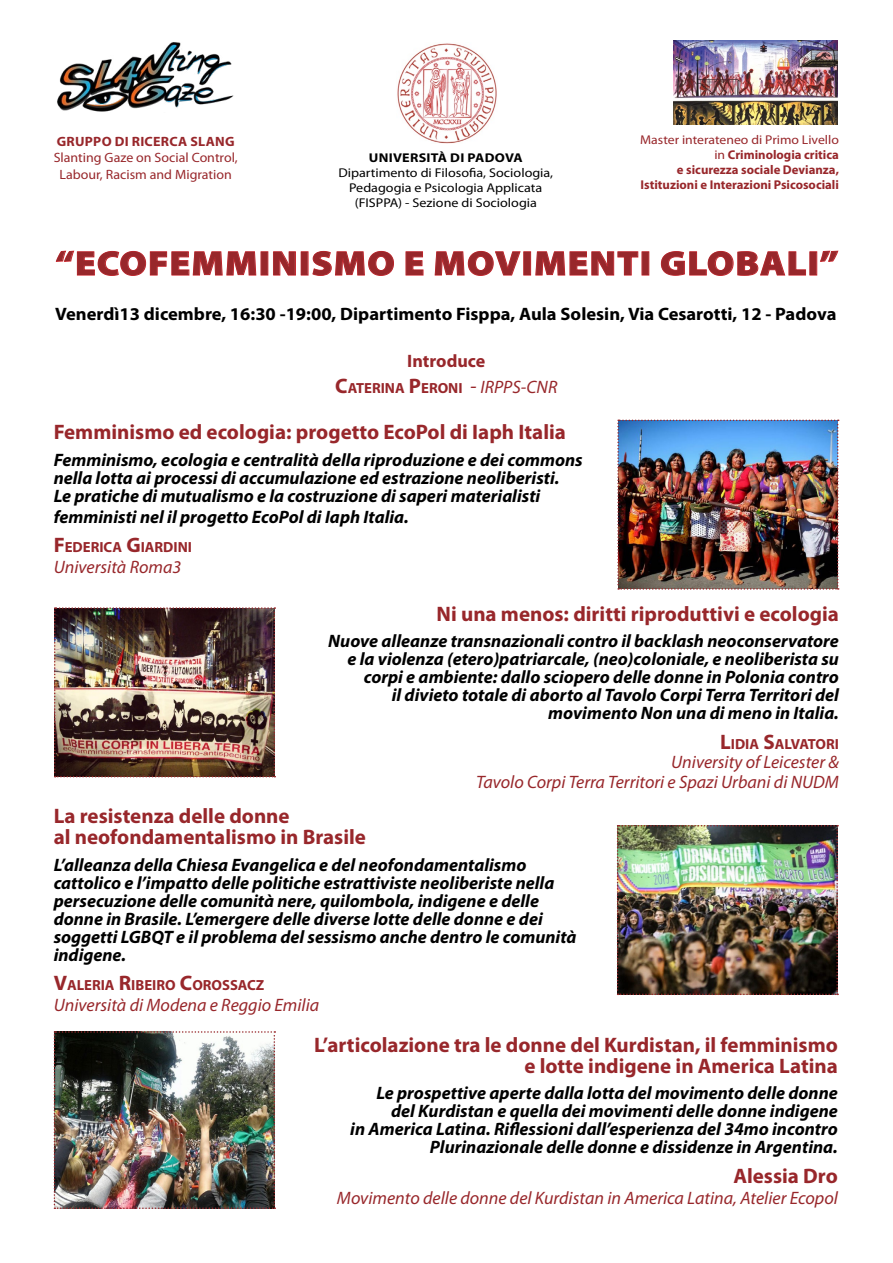
<style>
.page{position:relative;width:893px;height:1263px;background:#fff}
.page>*{position:absolute;margin:0;border:0;box-sizing:border-box;transform-origin:0 0}
.t1{font:900 34.5px "Myriad Pro";letter-spacing:.03em;color:#98272b;scale:1.09 1}
.t2{font:700 21px/21px "Myriad Pro";color:#98272b}
.t3{font:italic 700 18px/18px "Myriad Pro";color:#000}
.t4{font:italic 18px/19.5px "Myriad Pro";color:#98272b;text-align:right}
.t5{font:700 18px "Myriad Pro";color:#000}
.t6{font:700 18px "Myriad Pro";color:#98272b}
.t7{font:700 14.7px "Myriad Pro";color:#98272b}
.t8{font:13.5px/16.2px "Myriad Pro";color:#98272b;text-align:center}
.t9{font:700 13.5px "Myriad Pro";letter-spacing:.02em;color:#98272b}
.t10{font:700 12.75px/15px "Myriad Pro";color:#98272b;text-align:right}
.t11{font:12.75px/15.3px "Myriad Pro";color:#000;text-align:center;scale:1.11 1}
.t12{font:700 12.75px "Myriad Pro";letter-spacing:.02em;color:#000;scale:1.11 1}
.s1{font-weight:400}
.s2{font-size:21px}
.s3{font-weight:400;font-style:italic;font-size:21px}
.s4{font-weight:400;font-style:italic;font-size:18px}
</style>
<div class="page">
<svg style="left:56px;top:250px;width:201px;height:26px"></svg>
<svg style="left:273px;top:251px;width:23px;height:25px"></svg>
<div style="left:301px;top:252px;width:7px;height:23px;border:1px solid #d2232a"></div>
<svg style="left:312px;top:251px;width:82px;height:25px"></svg>
<svg style="left:405px;top:251px;width:19px;height:25px"></svg>
<svg style="left:434px;top:251px;width:87px;height:25px"></svg>
<div style="left:524px;top:252px;width:7px;height:23px;border:1px solid #d2232a"></div>
<svg style="left:535px;top:251px;width:104px;height:25px"></svg>
<svg style="left:661px;top:251px;width:145px;height:25px"></svg>
<div style="left:810px;top:252px;width:7px;height:23px;border:1px solid #d2232a"></div>
<svg style="left:820px;top:250px;width:18px;height:12px"></svg>
<img style="left:617px;top:825px;width:221px;height:170px">
<img style="left:54px;top:607px;width:221px;height:170px">
<img style="left:617px;top:420px;width:222px;height:170px">
<img style="left:54px;top:1031px;width:221px;height:178px">
<img style="left:57px;top:42px;width:177px;height:70px">
<img style="left:397px;top:43px;width:100px;height:100px">
<img style="left:674px;top:40px;width:164px;height:84px">
<p class="t9" style="left:57px;top:133px;width:179px">GRUPPO DI RICERCA SLANG</p>
<p class="t8" style="left:54px;top:149px;width:186px">Slanting Gaze on Social Control,<br>Labour, Racism and Migration</p>
<p class="t12" style="left:369px;top:149px;width:140px">UNIVERSITÀ DI PADOVA</p>
<p class="t11" style="left:338px;top:165px;width:195px">Dipartimento di Filosofia, Sociologia,<br>Pedagogia e Psicologia Applicata (FISPPA) - Sezione di Sociologia</p>
<p class="t10" style="left:640px;top:132px;width:200px"><span class="s1">Master interateneo di Primo Livello in</span> Criminologia critica<br>e sicurezza sociale Devianza, Istituzioni e Interazioni Psicosociali</p>
<h1 class="t1" style="left:56px;top:240px;width:720px">“ECOFEMMINISMO E MOVIMENTI GLOBALI”</h1>
<p class="t5" style="left:55px;top:302px;width:783px">Venerdì13 dicembre, 16:30 -19:00, Dipartimento Fisppa, Aula Solesin, Via Cesarotti, 12 - Padova</p>
<p class="t6" style="left:407px;top:349px;width:80px">Introduce</p>
<p class="t7" style="left:335px;top:379px;width:224px"><span class="s2">C</span>ATERINA <span class="s2">P</span>ERONI <span class="s3">-</span> <span class="s4">IRPPS-CNR</span></p>
<p class="t2" style="left:54px;top:421px;width:514px">Femminismo ed ecologia: progetto EcoPol di Iaph Italia</p>
<p class="t3" style="left:54px;top:450px;width:530px">Femminismo, ecologia e centralità della riproduzione e dei commons nella lotta ai processi di accumulazione ed estrazione neoliberisti.<br>Le pratiche di mutualismo e la costruzione di saperi materialisti</p>
<p class="t3" style="left:54px;top:507px;width:357px">femministi nel il progetto EcoPol di Iaph Italia.</p>
<p class="t7" style="left:54px;top:537px;width:140px"><span class="s2">F</span>EDERICA <span class="s2">G</span>IARDINI</p>
<p class="t4" style="left:54px;top:557px;width:129px">Università Roma3</p>
<p class="t2" style="left:436px;top:602px;width:404px">Ni una menos: diritti riproduttivi e ecologia</p>
<p class="t3" style="left:328px;top:631px;width:512px;text-align:right">Nuove alleanze transnazionali contro il backlash neoconservatore e la violenza (etero)patriarcale, (neo)coloniale, e neoliberista su corpi e ambiente: dallo sciopero delle donne in Polonia contro<br>il divieto totale di aborto al Tavolo Corpi Terra Territori del movimento Non una di meno in Italia.</p>
<p class="t7" style="left:720px;top:734px;width:120px"><span class="s2">L</span>IDIA <span class="s2">S</span>ALVATORI</p>
<p class="t4" style="left:476px;top:752px;width:364px">University of Leicester &amp;<br>Tavolo Corpi Terra Territori e Spazi Urbani di NUDM</p>
<p class="t2" style="left:54px;top:805px;width:314px">La resistenza delle donne<br>al neofondamentalismo in Brasile</p>
<p class="t3" style="left:54px;top:855px;width:524px">L’alleanza della Chiesa Evangelica e del neofondamentalismo cattolico e l’impatto delle politiche estrattiviste neoliberiste nella persecuzione delle comunità nere, quilombola, indigene e delle donne in Brasile. L’emergere delle diverse lotte delle donne e dei soggetti LGBQT e il problema del sessismo anche dentro le comunità indigene.</p>
<p class="t7" style="left:54px;top:975px;width:212px"><span class="s2">V</span>ALERIA <span class="s2">R</span>IBEIRO <span class="s2">C</span>OROSSACZ</p>
<p class="t4" style="left:54px;top:995px;width:267px">Università di Modena e Reggio Emilia</p>
<p class="t2" style="left:314px;top:1034px;width:525px;text-align:right">L’articolazione tra le donne del Kurdistan, il femminismo e lotte indigene in America Latina</p>
<p class="t3" style="left:350px;top:1084px;width:489px;text-align:right">Le prospettive aperte dalla lotta del movimento delle donne del Kurdistan e quella dei movimenti delle donne indigene<br>in America Latina. Riflessioni dall’esperienza del 34mo incontro Plurinazionale delle donne e dissidenze in Argentina.</p>
<p class="t2" style="left:733px;top:1165px;width:106px">Alessia Dro</p>
<p class="t4" style="left:337px;top:1188px;width:502px">Movimento delle donne del Kurdistan in America Latina, Atelier Ecopol</p>
</div>
